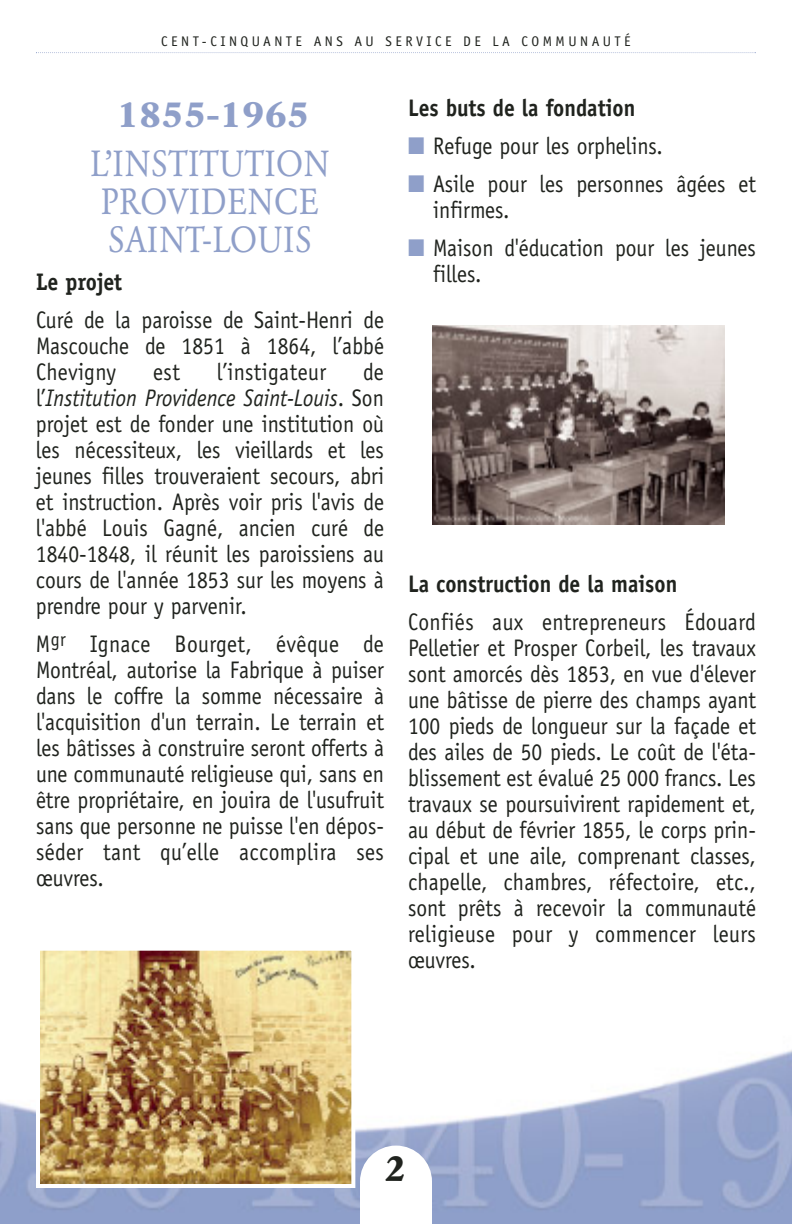
<style>
.page{position:relative;width:792px;height:1224px;background:#fff}
.page>*{position:absolute;margin:0;border:0;box-sizing:border-box;transform-origin:0 0}
.t1{font:36px/38px "Garamond BE";letter-spacing:.02em;color:#8f9fc9;scale:.9 1}
.t2{font:700 36px "Garamond BE";color:#8f9fc9;scale:1.11 1}
.t3{font:700 36px "Garamond BE";color:#20231e}
.t4{font:24px/26px "Officina Sans";color:#20231e;text-align:justify;scale:.9 1}
.t5{font:700 24px "Officina Sans";color:#20231e;scale:.9 1}
.t6{font:24px "Officina Sans";letter-spacing:.02em;color:#20231e;scale:.9 1}
.t7{font:700 24px "Officina Serif";color:#20231e;scale:.9 1}
.t8{font:14px "Officina Sans";letter-spacing:.25em;color:#20231e}
.s1{font-style:italic}
.s2{color:#8f9fc9}
</style>
<div class="page">
<img style="left:0;top:1050px;width:792px;height:174px">
<svg style="left:36px;top:52px;width:720px;height:1px"></svg>
<img style="left:433px;top:326px;width:292px;height:198px">
<img style="left:41px;top:952px;width:309px;height:231px">
<div style="left:36px;top:947px;width:319px;height:241px;border:4px solid #fff"></div>
<svg style="left:360px;top:1146px;width:72px;height:78px"></svg>
<p class="t8" style="left:161px;top:36px;width:471px">CENT-CINQUANTE ANS AU SERVICE DE LA COMMUNAUTÉ</p>
<h1 class="t2" style="left:117px;top:99px;width:175px">1855-1965</h1>
<h1 class="t1" style="left:91px;top:148px;width:267px">L’INSTITUTION<br>PROVIDENCE<br>SAINT-LOUIS</h1>
<p class="t7" style="left:36px;top:273px;width:97px">Le projet</p>
<p class="t4" style="left:36px;top:309px;width:388px">Curé de la paroisse de Saint-Henri de Mascouche de 1851 à 1864, l’abbé Chevigny</p>
<p class="t4" style="left:36px;top:361px;width:388px;text-indent:327px">de l’<span class="s1">Institution Providence Saint-Louis</span>. Son projet est de fonder une institution où les nécessiteux, les vieillards et les jeunes filles trouveraient secours, abri et instruction. Après voir pris l'avis de l'abbé Louis Gagné, ancien curé de 1840-1848, il réunit les paroissiens au cours de l'année 1853 sur les moyens à prendre pour y parvenir.</p>
<p class="t4" style="left:36px;top:633px;width:388px">M<sup>gr</sup> Ignace Bourget, évêque de Montréal, autorise la Fabrique à puiser dans le coffre la somme nécessaire à l'acquisition d'un terrain. Le terrain et les bâtisses à construire seront offerts à une communauté religieuse qui, sans en être propriétaire, en jouira de l'usufruit sans que personne ne puisse l'en dépos&shy;séder tant qu’elle accomplira ses œuvres.</p>
<p class="t4" style="left:153px;top:361px;width:31px">est</p>
<p class="t6" style="left:217px;top:363px;width:123px">l’instigateur</p>
<p class="t5" style="left:408px;top:99px;width:254px">Les buts de la fondation</p>
<p class="t4" style="left:408px;top:135px;width:285px"><span class="s2">■</span> Refuge pour les orphelins.</p>
<p class="t4" style="left:433px;top:173px;width:360px;text-indent:-25px"><span class="s2">■</span> Asile pour les personnes âgées et infirmes.</p>
<p class="t4" style="left:433px;top:237px;width:360px;text-indent:-25px"><span class="s2">■</span> Maison d'éducation pour les jeunes filles.</p>
<p class="t5" style="left:408px;top:575px;width:301px">La construction de la maison</p>
<p class="t4" style="left:408px;top:611px;width:388px">Confiés aux entrepreneurs Édouard Pelletier et Prosper Corbeil, les travaux sont amorcés dès 1853, en vue d'élever une bâtisse de pierre des champs ayant 100 pieds de longueur sur la façade et des ailes de 50 pieds. Le coût de l'éta&shy;blissement est évalué 25 000 francs. Les travaux se poursuivirent rapidement et, au début de février 1855, le corps prin&shy;cipal et une aile, comprenant classes, chapelle, chambres, réfectoire, etc., sont prêts à recevoir la communauté religieuse pour y commencer leurs œuvres.</p>
<h1 class="t3" style="left:386px;top:1154px;width:22px">2</h1>
</div>
